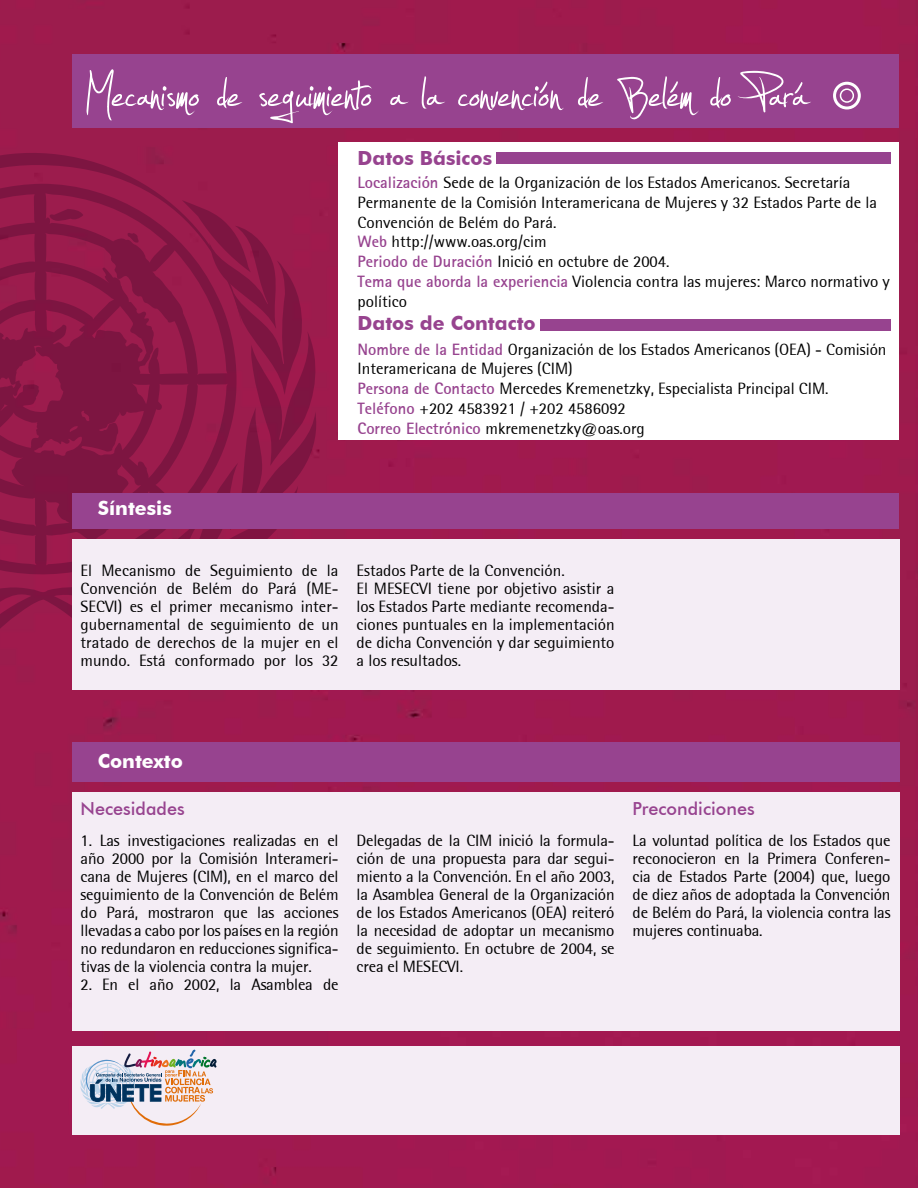
<style>
.page{position:relative;width:918px;height:1188px;background:#a01a4d}
.page>*{position:absolute;margin:0;border:0;box-sizing:border-box;transform-origin:0 0}
.t1{font:94.5px "Jellyka Estryas Handwriting";color:#fff}
.t2{font:700 19.5px "Futura BT";color:#97438f}
.t3{font:700 19.5px "Futura BT";color:#fff}
.t4{font:500 18px "Futura BT";color:#97438f}
.t5{font:16.5px/18px "AT Rotis Semi Sans";color:#000;text-align:justify}
.s1{font-family:"AT Rotis Sans Serif";font-weight:700;color:#97438f}
</style>
<div class="page">
<div style="left:72px;top:54px;width:827px;height:74px;background:#97438f"></div>
<svg style="left:0;top:200px;width:321px;height:450px;background:#901848"></svg>
<svg style="left:0;top:143px;width:242px;height:353px;background:#8d1847"></svg>
<div style="left:72px;top:1046px;width:827px;height:88px;background:#f4edf5"></div>
<svg style="left:80px;top:1050px;width:137px;height:76px"></svg>
<div style="left:72px;top:539px;width:827px;height:150px;background:#f4edf5"></div>
<div style="left:72px;top:493px;width:827px;height:36px;background:#97438f"></div>
<div style="left:72px;top:792px;width:827px;height:238px;background:#f4edf5"></div>
<div style="left:72px;top:742px;width:827px;height:39px;background:#97438f"></div>
<div style="left:339px;top:143px;width:560px;height:297px;background:#fff"></div>
<div style="left:540px;top:319px;width:351px;height:12px;background:#97438f"></div>
<div style="left:496px;top:153px;width:395px;height:11px;background:#97438f"></div>
<div style="left:840px;top:88px;width:14px;height:15px;border:2px solid #fff;border-radius:50%"></div>
<div style="left:833px;top:82px;width:28px;height:28px;border:3px solid #fff;border-radius:50%"></div>
<h1 class="t1" style="left:84px;top:54px;width:723px">Mecanismo de seguimiento a la convención de Belém do Pará</h1>
<p class="t2" style="left:358px;top:146px;width:136px">Datos Básicos</p>
<p class="t5" style="left:358px;top:172px;width:534px;line-height:19.8px;text-align:left"><span class="s1">Localización</span> Sede de la Organización de los Estados Americanos. Secretaría Permanente de la Comisión Interamericana de Mujeres y 32 Estados Parte de la Convención de Belém do Pará.<br><span class="s1">Web</span> http://www.oas.org/cim<br><span class="s1">Periodo de Duración</span> Inició en octubre de 2004.<br><span class="s1">Tema que aborda la experiencia</span> Violencia contra las mujeres: Marco normativo y político</p>
<p class="t5" style="left:358px;top:339px;width:530px;line-height:19.8px;text-align:left"><span class="s1">Nombre de la Entidad</span> Organización de los Estados Americanos (OEA) - Comisión Interamericana de Mujeres (CIM)<br><span class="s1">Persona de Contacto</span> Mercedes Kremenetzky, Especialista Principal CIM.<br><span class="s1">Teléfono</span> +202 4583921 / +202 4586092<br><span class="s1">Correo Electrónico</span> mkremenetzky@oas.org</p>
<p class="t2" style="left:358px;top:311px;width:180px">Datos de Contacto</p>
<p class="t3" style="left:98px;top:496px;width:75px">Síntesis</p>
<p class="t5" style="left:81px;top:561px;width:260px">El Mecanismo de Seguimiento de la Convención de Belém do Pará (ME-SECVI) es el primer mecanismo inter&shy;gubernamental de seguimiento de un tratado de derechos de la mujer en el mundo. Está conformado por los 32</p>
<p class="t5" style="left:357px;top:561px;width:260px;text-align:left">Estados Parte de la Convención.<br>El MESECVI tiene por objetivo asistir a los Estados Parte mediante recomenda&shy;ciones puntuales en la implementación de dicha Convención y dar seguimiento a los resultados.</p>
<p class="t3" style="left:98px;top:749px;width:86px">Contexto</p>
<p class="t4" style="left:81px;top:798px;width:106px">Necesidades</p>
<p class="t5" style="left:81px;top:831px;width:260px">1. Las investigaciones realizadas en el año 2000 por la Comisión Interameri&shy;cana de Mujeres (CIM), en el marco del seguimiento de la Convención de Belém do Pará, mostraron que las acciones llevadas a cabo por los países en la región no redundaron en reducciones significa&shy;tivas de la violencia contra la mujer.</p>
<p class="t5" style="left:81px;top:975px;width:259px">2. En el año 2002, la Asamblea de</p>
<p class="t5" style="left:357px;top:831px;width:260px">Delegadas de la CIM inició la formula&shy;ción de una propuesta para dar segui&shy;miento a la Convención. En el año 2003, la Asamblea General de la Organización de los Estados Americanos (OEA) reiteró la necesidad de adoptar un mecanismo de seguimiento. En octubre de 2004, se crea el MESECVI.</p>
<p class="t4" style="left:633px;top:798px;width:124px">Precondiciones</p>
<p class="t5" style="left:633px;top:831px;width:260px">La voluntad política de los Estados que reconocieron en la Primera Conferen&shy;cia de Estados Parte (2004) que, luego de diez años de adoptada la Convención de Belém do Pará, la violencia contra las mujeres continuaba.</p>
</div>
